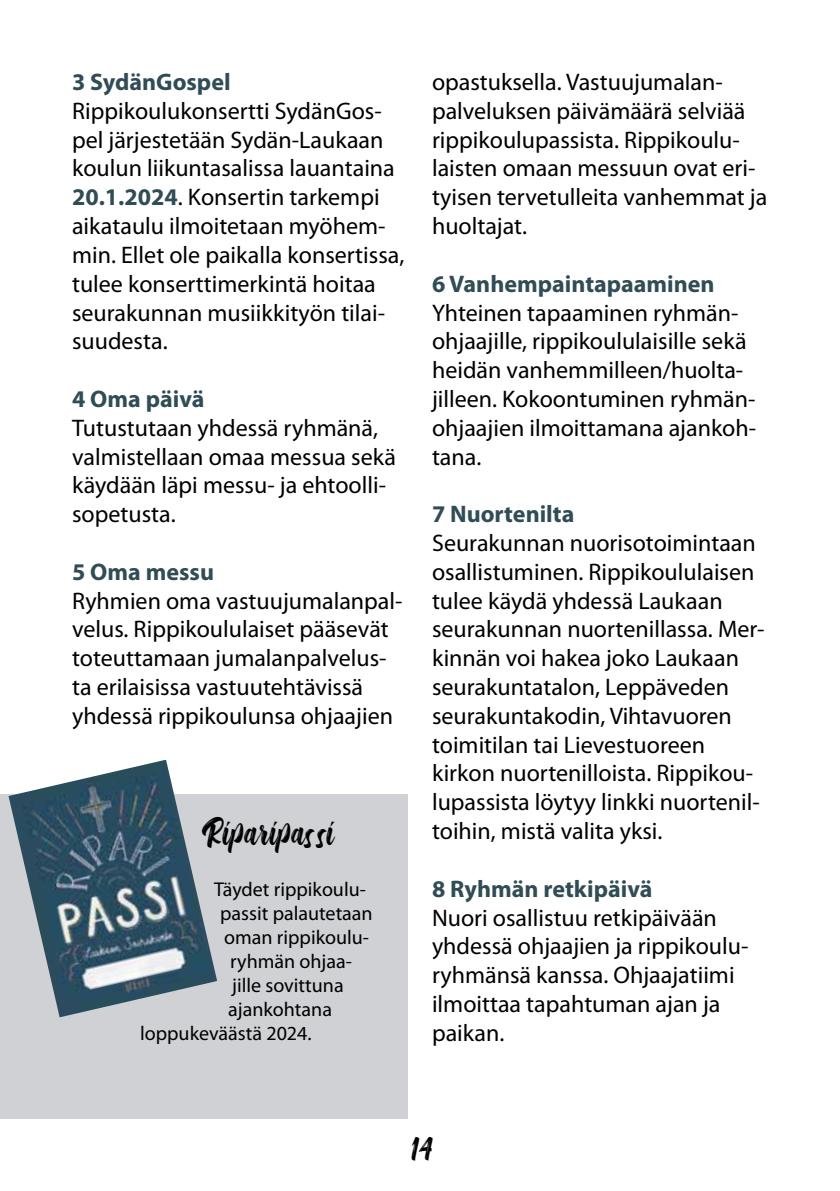
<style>
.page{position:relative;width:840px;height:1191px;background:#fff}
.page>*{position:absolute;margin:0;border:0;box-sizing:border-box;transform-origin:0 0}
.t1{font:24px/28.8px "Myriad Pro";color:#000}
.t2{font:700 24px "Myriad Pro";color:#304c55}
.t3{font:24px "Delimax";color:#000}
.t4{font:20px "Myriad Pro";color:#000}
.t5{font:20px "Delimax";color:#000}
.s1{font-weight:700;color:#304c55}
</style>
<div class="page">
<div style="left:0;top:795px;width:408px;height:324px;background:#cfd1d5"></div>
<img style="left:9px;top:760px;width:208px;height:257px">
<p class="t2" style="left:72px;top:66px;width:160px">3 SydänGospel</p>
<p class="t1" style="left:72px;top:97px;width:334px">Rippikoulukonsertti SydänGos&shy;pel järjestetään Sydän-Laukaan koulun liikuntasalissa lauantaina<br><span class="s1">20.1.2024</span>. Konsertin tarkempi aikataulu ilmoitetaan myöhem&shy;min. Ellet ole paikalla konsertissa, tulee konserttimerkintä hoitaa seurakunnan musiikkityön tilai&shy;suudesta.</p>
<p class="t2" style="left:72px;top:383px;width:134px">4 Oma päivä</p>
<p class="t1" style="left:72px;top:414px;width:325px">Tutustutaan yhdessä ryhmänä, valmistellaan omaa messua sekä käydään läpi messu- ja ehtoolli&shy;sopetusta.</p>
<p class="t2" style="left:72px;top:556px;width:143px">5 Oma messu</p>
<p class="t1" style="left:72px;top:586px;width:332px">Ryhmien oma vastuujumalanpal&shy;velus. Rippikoululaiset pääsevät toteuttamaan jumalanpalvelus&shy;ta erilaisissa vastuutehtävissä yhdessä rippikoulunsa ohjaajien</p>
<p class="t3" style="left:202px;top:821px;width:134px">Riparipassi</p>
<p class="t4" style="left:214px;top:878px;width:153px">Täydet rippikoulu-</p>
<p class="t4" style="left:220px;top:902px;width:154px">passit palautetaan</p>
<p class="t4" style="left:224px;top:926px;width:146px">oman rippikoulu-</p>
<p class="t4" style="left:230px;top:950px;width:123px">ryhmän ohjaa-</p>
<p class="t4" style="left:232px;top:974px;width:113px">jille sovittuna</p>
<p class="t4" style="left:228px;top:998px;width:105px">ajankohtana</p>
<p class="t4" style="left:140px;top:1022px;width:173px">loppukeväästä 2024.</p>
<p class="t1" style="left:432px;top:68px;width:336px">opastuksella. Vastuujumalan&shy;palveluksen päivämäärä selviää rippikoulupassista. Rippikoulu&shy;laisten omaan messuun ovat eri&shy;tyisen tervetulleita vanhemmat ja huoltajat.</p>
<p class="t2" style="left:432px;top:268px;width:284px">6 Vanhempaintapaaminen</p>
<p class="t1" style="left:432px;top:298px;width:325px">Yhteinen tapaaminen ryhmän&shy;ohjaajille, rippikoululaisille sekä heidän vanhemmilleen/huolta&shy;jilleen. Kokoontuminen ryhmän&shy;ohjaajien ilmoittamana ajankoh&shy;tana.</p>
<p class="t2" style="left:432px;top:498px;width:144px">7 Nuortenilta</p>
<p class="t1" style="left:432px;top:529px;width:334px">Seurakunnan nuorisotoimintaan osallistuminen. Rippikoululaisen tulee käydä yhdessä Laukaan seurakunnan nuortenillassa. Mer&shy;kinnän voi hakea joko Laukaan seurakuntatalon, Leppäveden seurakuntakodin, Vihtavuoren toimitilan tai Lievestuoreen kirkon nuortenilloista. Rippikou&shy;lupassista löytyy linkki nuortenil&shy;toihin, mistä valita yksi.</p>
<p class="t2" style="left:432px;top:873px;width:222px">8 Ryhmän retkipäivä</p>
<p class="t1" style="left:432px;top:903px;width:318px">Nuori osallistuu retkipäivään yhdessä ohjaajien ja rippikoulu&shy;ryhmänsä kanssa. Ohjaajatiimi ilmoittaa tapahtuman ajan ja paikan.</p>
<p class="t5" style="left:411px;top:1137px;width:23px">14</p>
</div>
